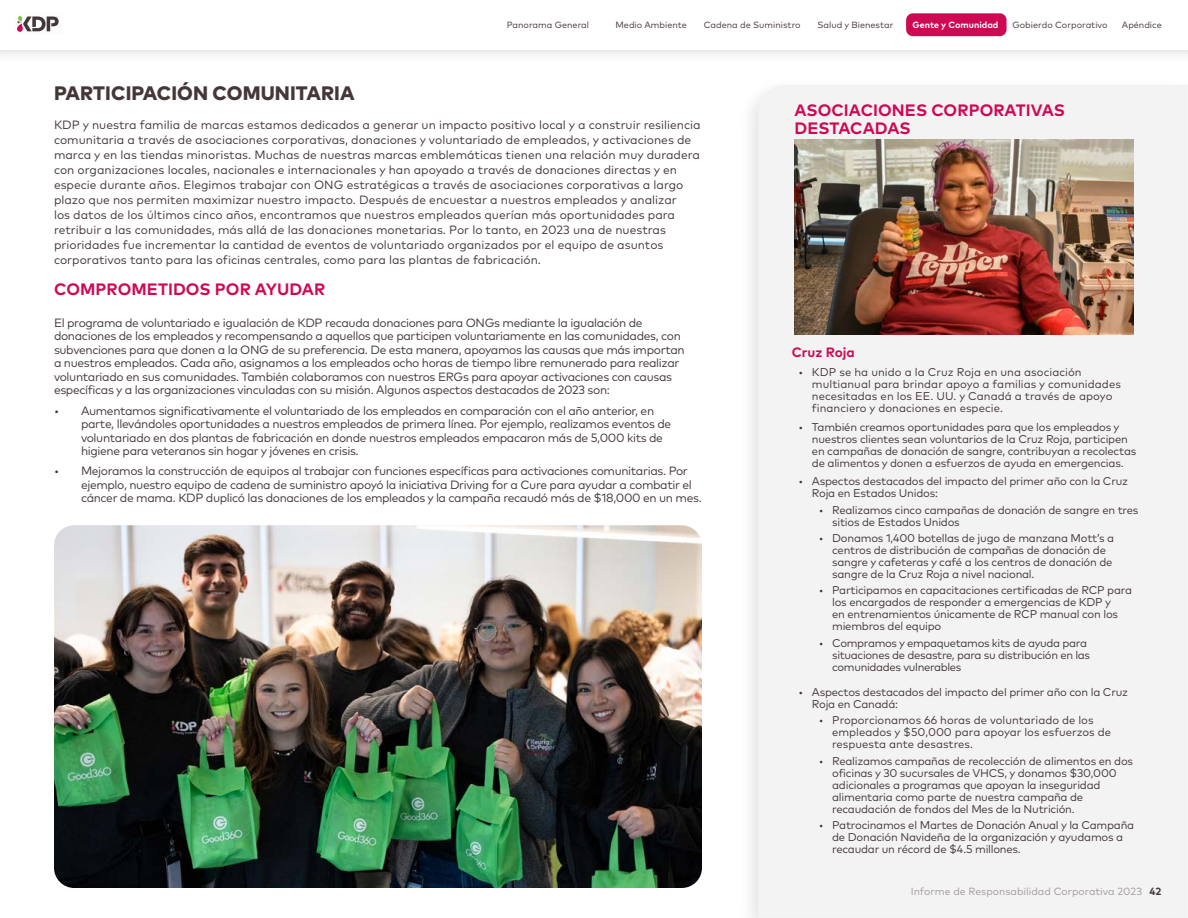
<style>
.page{position:relative;width:1188px;height:918px;background:#fff}
.page>*{position:absolute;margin:0;border:0;box-sizing:border-box;transform-origin:0 0}
.t1{font:800 19.5px "Mark Pro";letter-spacing:.005em;color:#443738}
.t2{font:700 16.5px/18px "Mark Pro";letter-spacing:.005em;color:#ce0954}
.t3{font:700 13.5px "Mark Pro";color:#ce0954}
.t4{font:12px/13.5px "Mark Pro";letter-spacing:-.03em;color:#443738}
.t5{font:12px/15px "Mark Pro";color:#443738}
.t6{font:11.25px/12px "Mark Pro";letter-spacing:-.02em;color:#443738}
.t7{font:11.25px/12px "Mark Pro";letter-spacing:.005em;color:#443738}
.t8{font:11.25px/12px "Mark Pro";color:#443738}
.t9{font:10.5px "Mark Pro";color:#a19b9c}
.t10{font:9px "Mark Pro";color:#443738}
.t11{font:700 9px "Mark Pro";color:#fff}
.s1{font-weight:700;color:#443738}
</style>
<div class="page">
<img style="left:54px;top:525px;width:648px;height:363px">
<div style="left:737px;top:77px;width:451px;height:841px;background:#000;opacity:.1"></div>
<div style="left:758px;top:85px;width:430px;height:833px;background:#f4f3f3"></div>
<img style="left:794px;top:140px;width:340px;height:194px">
<div style="left:0;top:0;width:1188px;height:64px;background:#000;opacity:.2"></div>
<div style="left:0;top:0;width:1188px;height:50px;background:#fff"></div>
<div style="left:906px;top:13px;width:101px;height:23px;background:#ce0954;border-radius:7px"></div>
<div style="left:14px;top:13px;width:48px;height:21px;background:#fafcfe"></div>
<svg style="left:17px;top:16px;width:42px;height:16px"></svg>
<p class="t10" style="left:507px;top:18px;width:84px">Panorama General</p>
<p class="t10" style="left:616px;top:18px;width:73px">Medio Ambiente</p>
<p class="t10" style="left:704px;top:18px;width:98px">Cadena de Suministro</p>
<p class="t10" style="left:817px;top:18px;width:77px">Salud y Bienestar</p>
<p class="t11" style="left:913px;top:17px;width:87px">Gente y Comunidad</p>
<p class="t10" style="left:1012px;top:18px;width:97px">Gobierdo Corporativo</p>
<p class="t10" style="left:1122px;top:18px;width:41px">Apéndice</p>
<h1 class="t1" style="left:54px;top:78px;width:302px">PARTICIPACIÓN COMUNITARIA</h1>
<p class="t5" style="left:54px;top:116px;width:648px">KDP y nuestra familia de marcas estamos dedicados a generar un impacto positivo local y a construir resiliencia comunitaria a través de asociaciones corporativas, donaciones y voluntariado de empleados, y activaciones de marca y en las tiendas minoristas. Muchas de nuestras marcas emblemáticas tienen una relación muy duradera con organizaciones locales, nacionales e internacionales y han apoyado a través de donaciones directas y en especie durante años. Elegimos trabajar con ONG estratégicas a través de asociaciones corporativas a largo plazo que nos permiten maximizar nuestro impacto. Después de encuestar a nuestros empleados y analizar<br>los datos de los últimos cinco años, encontramos que nuestros empleados querían más oportunidades para retribuir a las comunidades, más allá de las donaciones monetarias. Por lo tanto, en 2023 una de nuestras prioridades fue incrementar la cantidad de eventos de voluntariado organizados por el equipo de asuntos corporativos tanto para las oficinas centrales, como para las plantas de fabricación.</p>
<h2 class="t2" style="left:54px;top:279px;width:273px">COMPROMETIDOS POR AYUDAR</h2>
<p class="t4" style="left:54px;top:315px;width:632px">El programa de voluntariado e igualación de KDP recauda donaciones para ONGs mediante la igualación de donaciones de los empleados y recompensando a aquellos que participen voluntariamente en las comunidades, con subvenciones para que donen a la ONG de su preferencia. De esta manera, apoyamos las causas que más importan a nuestros empleados. Cada año, asignamos a los empleados ocho horas de tiempo libre remunerado para realizar voluntariado en sus comunidades. También colaboramos con nuestros ERGs para apoyar activaciones con causas específicas y a las organizaciones vinculadas con su misión. Algunos aspectos destacados de 2023 son:</p>
<p class="t4" style="left:81px;top:403px;width:592px;text-indent:-27px">• Aumentamos significativamente el voluntariado de los empleados en comparación con el año anterior, en parte, llevándoles oportunidades a nuestros empleados de primera línea. Por ejemplo, realizamos eventos de voluntariado en dos plantas de fabricación en donde nuestros empleados empacaron más de 5,000 kits de higiene para veteranos sin hogar y jóvenes en crisis.</p>
<p class="t4" style="left:81px;top:463px;width:622px;text-indent:-27px">• Mejoramos la construcción de equipos al trabajar con funciones específicas para activaciones comunitarias. Por ejemplo, nuestro equipo de cadena de suministro apoyó la iniciativa Driving for a Cure para ayudar a combatir el cáncer de mama. KDP duplicó las donaciones de los empleados y la campaña recaudó más de $18,000 en un mes.</p>
<h2 class="t2" style="left:794px;top:100px;width:272px">ASOCIACIONES CORPORATIVAS<br>DESTACADAS</h2>
<p class="t3" style="left:792px;top:342px;width:65px">Cruz Roja</p>
<p class="t7" style="left:812px;top:365px;width:310px;text-indent:-14px">• KDP se ha unido a la Cruz Roja en una asociación multianual para brindar apoyo a familias y comunidades necesitadas en los EE. UU. y Canadá a través de apoyo financiero y donaciones en especie.</p>
<p class="t6" style="left:812px;top:420px;width:326px;text-indent:-14px">• También creamos oportunidades para que los empleados y nuestros clientes sean voluntarios de la Cruz Roja, participen en campañas de donación de sangre, contribuyan a recolectas de alimentos y donen a esfuerzos de ayuda en emergencias.</p>
<p class="t6" style="left:812px;top:474px;width:318px;text-indent:-14px">• Aspectos destacados del impacto del primer año con la Cruz<br>Roja en Estados Unidos:</p>
<p class="t6" style="left:832px;top:503px;width:308px;text-indent:-14px">• Realizamos cinco campañas de donación de sangre en tres sitios de Estados Unidos</p>
<p class="t6" style="left:832px;top:531px;width:283px;text-indent:-14px">• Donamos 1,400 botellas de jugo de manzana Mott’s a centros de distribución de campañas de donación de sangre y cafeteras y café a los centros de donación de sangre de la Cruz Roja a nivel nacional.</p>
<p class="t6" style="left:832px;top:583px;width:301px;text-indent:-14px">• Participamos en capacitaciones certificadas de RCP para los encargados de responder a emergencias de KDP y<br>en entrenamientos únicamente de RCP manual con los miembros del equipo</p>
<p class="t6" style="left:832px;top:636px;width:259px;text-indent:-14px">• Compramos y empaquetamos kits de ayuda para situaciones de desastre, para su distribución en las comunidades vulnerables</p>
<p class="t6" style="left:812px;top:685px;width:318px;text-indent:-14px">• Aspectos destacados del impacto del primer año con la Cruz<br>Roja en Canadá:</p>
<p class="t8" style="left:832px;top:714px;width:280px;text-indent:-14px">• Proporcionamos 66 horas de voluntariado de los empleados y $50,000 para apoyar los esfuerzos de respuesta ante desastres.</p>
<p class="t6" style="left:832px;top:754px;width:302px;text-indent:-14px">• Realizamos campañas de recolección de alimentos en dos oficinas y 30 sucursales de VHCS, y donamos $30,000 adicionales a programas que apoyan la inseguridad alimentaria como parte de nuestra campaña de recaudación de fondos del Mes de la Nutrición.</p>
<p class="t6" style="left:832px;top:818px;width:304px;text-indent:-14px">• Patrocinamos el Martes de Donación Anual y la Campaña de Donación Navideña de la organización y ayudamos a recaudar un récord de $4.5 millones.</p>
<p class="t9" style="left:911px;top:883px;width:252px">Informe de Responsabilidad Corporativa 2023 <span class="s1">42</span></p>
</div>
